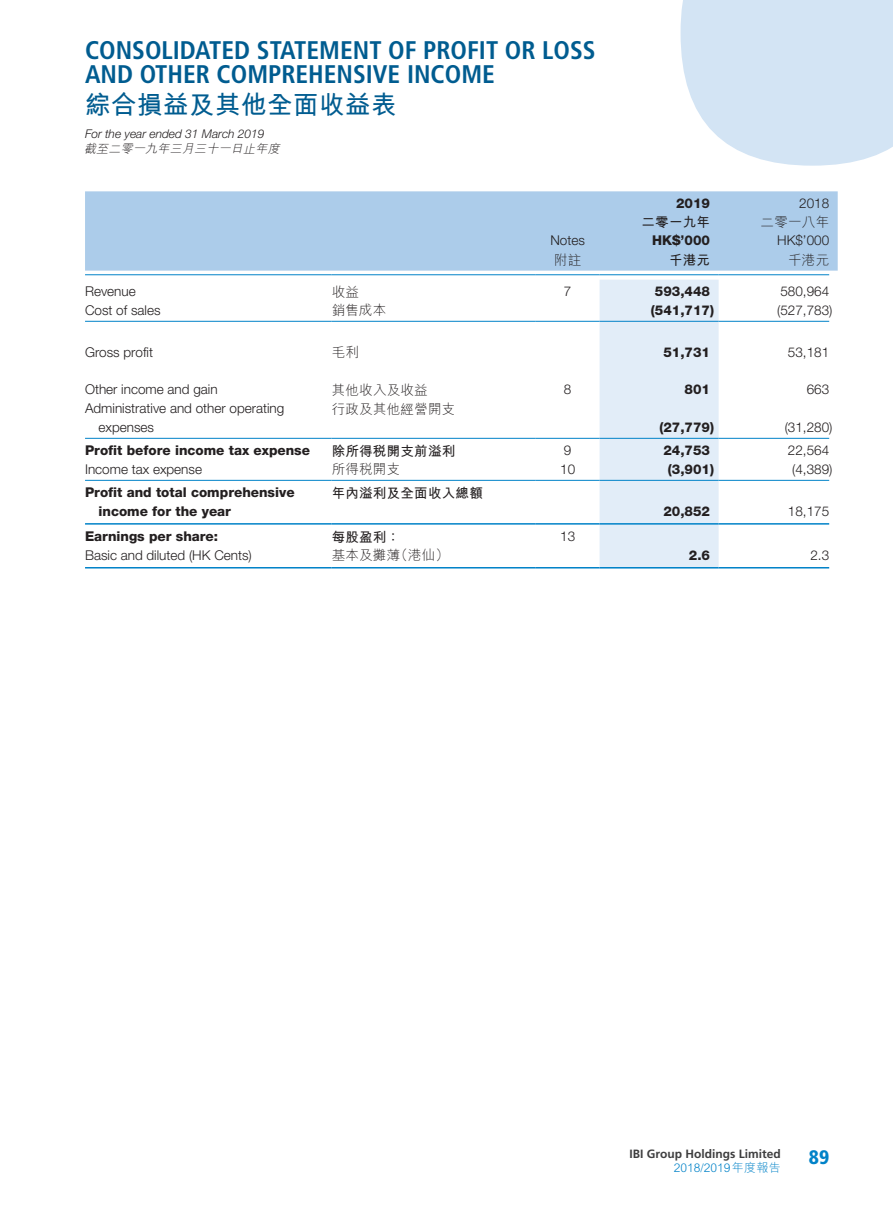
<style>
.page{position:relative;width:893px;height:1212px;background:#fff}
.page>*{position:absolute;margin:0;border:0;box-sizing:border-box;transform-origin:0 0}
.t1{font:700 condensed 25.5px/24px "Frutiger LT Std";color:#005c90}
.t2{font:25.5px "M Hei HK Bold E Ten B5 H";letter-spacing:.02em;color:#005c90}
.t3{font:900 condensed 19.5px "Frutiger LT Std";color:#0082c8}
.t4{font:300 13.5px/18.8px "Helvetica Neue LT Std";color:#231f20}
.t5{font:800 13.5px/18.8px "Helvetica Neue LT Std";color:#231f20}
.t6{font:13.5px "M Hei HK Light E Ten B5 H";letter-spacing:.02em;color:#231f20}
.t7{font:13.5px "M Hei HK Bold E Ten B5 H";letter-spacing:.02em;color:#231f20}
.t8{font:italic 300 12px "Helvetica Neue LT Std";letter-spacing:-.005em;color:#231f20}
.t9{font:700 12px "Frutiger LT Std";color:#3e3e3f}
.t10{font:italic 12px "M Hei HK Light E Ten B5 H";color:#231f20}
.t11{font:12px "M Hei HK Light E Ten B5 H";color:#0082c8}
</style>
<div class="page">
<svg style="left:681px;top:0;width:212px;height:166px;background:#d7e6f5"></svg>
<div style="left:85px;top:191px;width:753px;height:80px;background:#acccea"></div>
<div style="left:600px;top:280px;width:119px;height:287px;background:#e2edf8"></div>
<hr style="left:85px;top:274px;width:247px;height:1px;background:#0082c8">
<hr style="left:332px;top:274px;width:204px;height:1px;background:#0082c8">
<hr style="left:536px;top:274px;width:64px;height:1px;background:#0082c8">
<hr style="left:600px;top:274px;width:119px;height:1px;background:#0082c8">
<hr style="left:719px;top:274px;width:110px;height:1px;background:#0082c8">
<hr style="left:85px;top:321px;width:247px;height:1px;background:#0082c8">
<hr style="left:332px;top:321px;width:204px;height:1px;background:#0082c8">
<hr style="left:536px;top:321px;width:64px;height:1px;background:#0082c8">
<hr style="left:600px;top:321px;width:119px;height:1px;background:#0082c8">
<hr style="left:719px;top:321px;width:110px;height:1px;background:#0082c8">
<hr style="left:85px;top:438px;width:247px;height:1px;background:#0082c8">
<hr style="left:332px;top:438px;width:204px;height:1px;background:#0082c8">
<hr style="left:536px;top:438px;width:64px;height:1px;background:#0082c8">
<hr style="left:600px;top:438px;width:119px;height:1px;background:#0082c8">
<hr style="left:719px;top:438px;width:110px;height:1px;background:#0082c8">
<hr style="left:85px;top:480px;width:247px;height:1px;background:#0082c8">
<hr style="left:332px;top:480px;width:204px;height:1px;background:#0082c8">
<hr style="left:536px;top:480px;width:64px;height:1px;background:#0082c8">
<hr style="left:600px;top:480px;width:119px;height:1px;background:#0082c8">
<hr style="left:719px;top:480px;width:110px;height:1px;background:#0082c8">
<hr style="left:85px;top:523px;width:247px;height:2px;background:#0082c8">
<hr style="left:332px;top:523px;width:204px;height:2px;background:#0082c8">
<hr style="left:536px;top:523px;width:64px;height:2px;background:#0082c8">
<hr style="left:600px;top:523px;width:119px;height:2px;background:#0082c8">
<hr style="left:719px;top:523px;width:110px;height:2px;background:#0082c8">
<hr style="left:85px;top:567px;width:247px;height:1px;background:#0082c8">
<hr style="left:332px;top:567px;width:204px;height:1px;background:#0082c8">
<hr style="left:536px;top:567px;width:64px;height:1px;background:#0082c8">
<hr style="left:600px;top:567px;width:119px;height:1px;background:#0082c8">
<hr style="left:719px;top:567px;width:110px;height:1px;background:#0082c8">
<h1 class="t1" style="left:85px;top:38px;width:512px">CONSOLIDATED STATEMENT OF PROFIT OR LOSS<br>AND OTHER COMPREHENSIVE INCOME</h1>
<h1 class="t2" style="left:85px;top:95px;width:313px">綜合損益及其他全面收益表</h1>
<p class="t8" style="left:85px;top:130px;width:181px">For the year ended 31 March 2019</p>
<p class="t10" style="left:84px;top:144px;width:199px">截至二零一九年三月三十一日止年度</p>
<p class="t5" style="left:676px;top:195px;width:36px">2019</p>
<p class="t4" style="left:799px;top:195px;width:32px">2018</p>
<p class="t7" style="left:641px;top:217px;width:70px">二零一九年</p>
<p class="t6" style="left:761px;top:217px;width:70px">二零一八年</p>
<p class="t4" style="left:550px;top:232px;width:36px">Notes</p>
<p class="t5" style="left:652px;top:232px;width:60px">HK$’000</p>
<p class="t4" style="left:777px;top:232px;width:54px">HK$’000</p>
<p class="t6" style="left:554px;top:254px;width:29px">附註</p>
<p class="t7" style="left:669px;top:254px;width:43px">千港元</p>
<p class="t6" style="left:788px;top:254px;width:43px">千港元</p>
<p class="t4" style="left:85px;top:283px;width:52px">Revenue</p>
<p class="t6" style="left:332px;top:286px;width:29px">收益</p>
<p class="t4" style="left:564px;top:283px;width:9px">7</p>
<p class="t5" style="left:655px;top:283px;width:57px">593,448</p>
<p class="t4" style="left:780px;top:283px;width:50px">580,964</p>
<p class="t4" style="left:85px;top:302px;width:77px">Cost of sales</p>
<p class="t6" style="left:332px;top:305px;width:56px">銷售成本</p>
<p class="t5" style="left:651px;top:302px;width:65px">(541,717)</p>
<p class="t4" style="left:777px;top:302px;width:57px">(527,783)</p>
<p class="t4" style="left:85px;top:344px;width:69px">Gross profit</p>
<p class="t6" style="left:332px;top:347px;width:29px">毛利</p>
<p class="t5" style="left:663px;top:344px;width:48px">51,731</p>
<p class="t4" style="left:788px;top:344px;width:43px">53,181</p>
<p class="t4" style="left:85px;top:382px;width:134px">Other income and gain</p>
<p class="t6" style="left:332px;top:385px;width:98px">其他收入及收益</p>
<p class="t4" style="left:564px;top:382px;width:9px">8</p>
<p class="t5" style="left:685px;top:382px;width:27px">801</p>
<p class="t4" style="left:807px;top:382px;width:24px">663</p>
<p class="t4" style="left:99px;top:400px;width:187px;text-indent:-13px">Administrative and other operating expenses</p>
<p class="t6" style="left:332px;top:404px;width:125px">行政及其他經營開支</p>
<p class="t5" style="left:659px;top:419px;width:56px">(27,779)</p>
<p class="t4" style="left:785px;top:419px;width:49px">(31,280)</p>
<p class="t5" style="left:85px;top:442px;width:227px">Profit before income tax expense</p>
<p class="t7" style="left:332px;top:446px;width:125px">除所得稅開支前溢利</p>
<p class="t4" style="left:564px;top:442px;width:9px">9</p>
<p class="t5" style="left:663px;top:442px;width:48px">24,753</p>
<p class="t4" style="left:788px;top:442px;width:43px">22,564</p>
<p class="t4" style="left:85px;top:461px;width:119px">Income tax expense</p>
<p class="t6" style="left:332px;top:464px;width:70px">所得稅開支</p>
<p class="t4" style="left:560px;top:461px;width:17px">10</p>
<p class="t5" style="left:668px;top:461px;width:48px">(3,901)</p>
<p class="t4" style="left:792px;top:461px;width:42px">(4,389)</p>
<p class="t5" style="left:99px;top:484px;width:198px;text-indent:-13px">Profit and total comprehensive income for the year</p>
<p class="t7" style="left:332px;top:488px;width:153px">年內溢利及全面收入總額</p>
<p class="t5" style="left:663px;top:503px;width:48px">20,852</p>
<p class="t4" style="left:788px;top:503px;width:43px">18,175</p>
<p class="t5" style="left:85px;top:528px;width:135px">Earnings per share:</p>
<p class="t7" style="left:332px;top:531px;width:70px">每股盈利：</p>
<p class="t4" style="left:560px;top:528px;width:17px">13</p>
<p class="t4" style="left:85px;top:547px;width:168px">Basic and diluted (HK Cents)</p>
<p class="t6" style="left:332px;top:550px;width:119px">基本及攤薄（港仙）</p>
<p class="t5" style="left:689px;top:547px;width:23px">2.6</p>
<p class="t4" style="left:810px;top:547px;width:20px">2.3</p>
<p class="t9" style="left:629px;top:1148px;width:153px">IBI Group Holdings Limited</p>
<p class="t11" style="left:674px;top:1163px;width:108px">2018/2019年度報告</p>
<h2 class="t3" style="left:809px;top:1145px;width:22px">89</h2>
</div>
